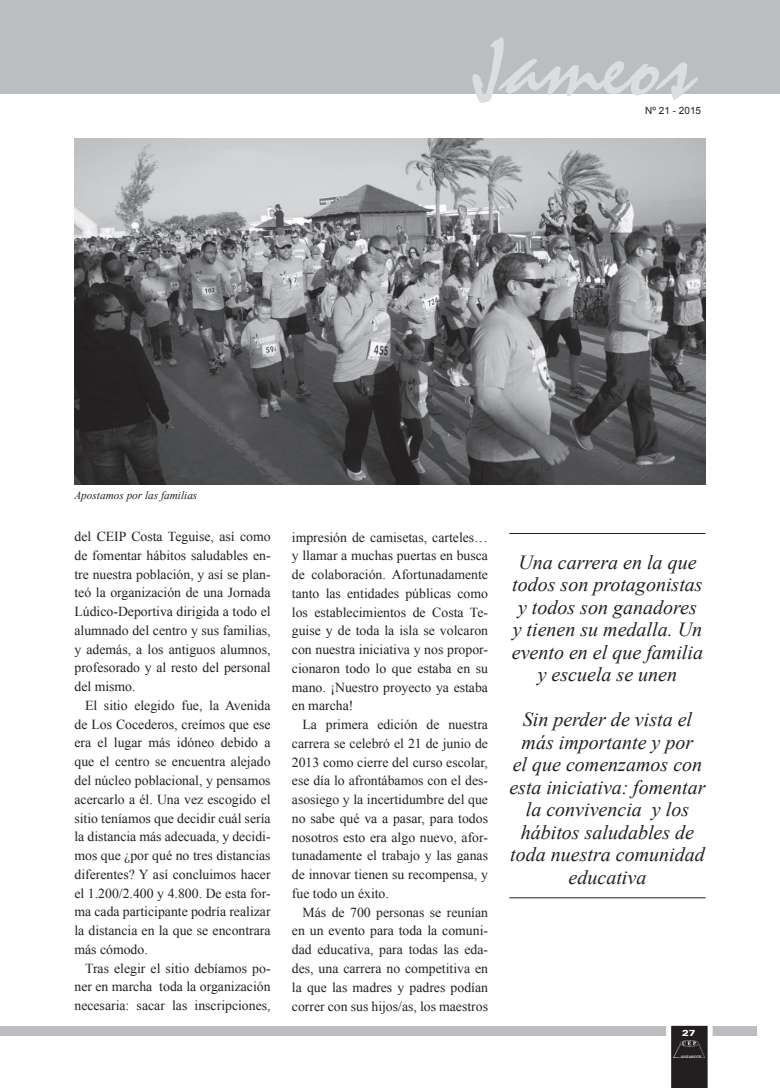
<style>
.page{position:relative;width:780px;height:1088px;background:#fff}
.page>*{position:absolute;margin:0;border:0;box-sizing:border-box;transform-origin:0 0}
.t1{font:90px "Staccato 222 BT";color:#dcdddf}
.t2{font:italic 20px/22.5px "Times New Roman";color:#231f20;text-align:center}
.t3{font:13.75px/18.8px "Times New Roman";color:#231f20;text-align:justify}
.t4{font:italic 11.25px "Times New Roman";color:#231f20}
.t5{font:10px "Arial";color:#231f20}
.t6{font:900 expanded 8.75px "Zurich BT";color:#fff}
</style>
<div class="page">
<div style="left:0;top:1026px;width:18px;height:10px;background:#bcbdc0"></div>
<div style="left:0;top:0;width:18px;height:93px;background:#bcbdc0"></div>
<div style="left:18px;top:1026px;width:738px;height:10px;background:#bcbdc0"></div>
<div style="left:18px;top:0;width:762px;height:93px;background:#bcbdc0"></div>
<svg style="left:666px;top:1025px;width:46px;height:63px"></svg>
<img style="left:673px;top:1040px;width:31px;height:18px">
<img style="left:74px;top:138px;width:631px;height:347px">
<hr style="left:509px;top:533px;width:196px;height:1px;background:#231f20">
<hr style="left:509px;top:897px;width:196px;height:1px;background:#231f20">
<h1 class="t1" style="left:472px;top:17px;width:223px">Jameos</h1>
<p class="t5" style="left:645px;top:104px;width:57px">Nº 21 - 2015</p>
<p class="t4" style="left:74px;top:487px;width:124px">Apostamos por las familias</p>
<p class="t3" style="left:74px;top:527px;width:198px">del CEIP Costa Teguise, así como de fomentar hábitos saludables en&shy;tre nuestra población, y así se plan&shy;teó la organización de una Jornada Lúdico-Deportiva dirigida a todo el alumnado del centro y sus familias, y además, a los antiguos alumnos, profesorado y al resto del personal del mismo.</p>
<p class="t3" style="left:74px;top:696px;width:198px;text-indent:11px">El sitio elegido fue, la Avenida de Los Cocederos, creímos que ese era el lugar más idóneo debido a que el centro se encuentra alejado del núcleo poblacional, y pensamos acercarlo a él. Una vez escogido el sitio teníamos que decidir cuál sería la distancia más adecuada, y decidi&shy;mos que ¿por qué no tres distancias diferentes? Y así concluimos hacer el 1.200/2.400 y 4.800. De esta for&shy;ma cada participante podría realizar la distancia en la que se encontrara más cómodo.</p>
<p class="t3" style="left:74px;top:958px;width:198px;text-indent:11px">Tras elegir el sitio debíamos po&shy;ner en marcha toda la organización necesaria: sacar las inscripciones,</p>
<p class="t3" style="left:292px;top:527px;width:198px">impresión de camisetas, carteles… y llamar a muchas puertas en busca de colaboración. Afortunadamente tanto las entidades públicas como los establecimientos de Costa Te&shy;guise y de toda la isla se volcaron con nuestra iniciativa y nos propor&shy;cionaron todo lo que estaba en su mano. ¡Nuestro proyecto ya estaba en marcha!</p>
<p class="t3" style="left:292px;top:715px;width:198px;text-indent:11px">La primera edición de nuestra carrera se celebró el 21 de junio de 2013 como cierre del curso escolar, ese día lo afrontábamos con el des&shy;asosiego y la incertidumbre del que no sabe qué va a pasar, para todos nosotros esto era algo nuevo, afor&shy;tunadamente el trabajo y las ganas de innovar tienen su recompensa, y fue todo un éxito.</p>
<p class="t3" style="left:292px;top:902px;width:198px;text-indent:11px">Más de 700 personas se reunían en un evento para toda la comuni&shy;dad educativa, para todas las eda&shy;des, una carrera no competitiva en la que las madres y padres podían correr con sus hijos/as, los maestros</p>
<h2 class="t2" style="left:512px;top:550px;width:193px">Una carrera en la que todos son protagonistas y todos son ganadores y tienen su medalla. Un evento en el que familia y escuela se unen</h2>
<h2 class="t2" style="left:509px;top:708px;width:198px">Sin perder de vista el más importante y por<br>el que comenzamos con esta iniciativa: fomentar la convivencia y los hábitos saludables de toda nuestra comunidad educativa</h2>
<p class="t6" style="left:682px;top:1027px;width:15px">27</p>
</div>
